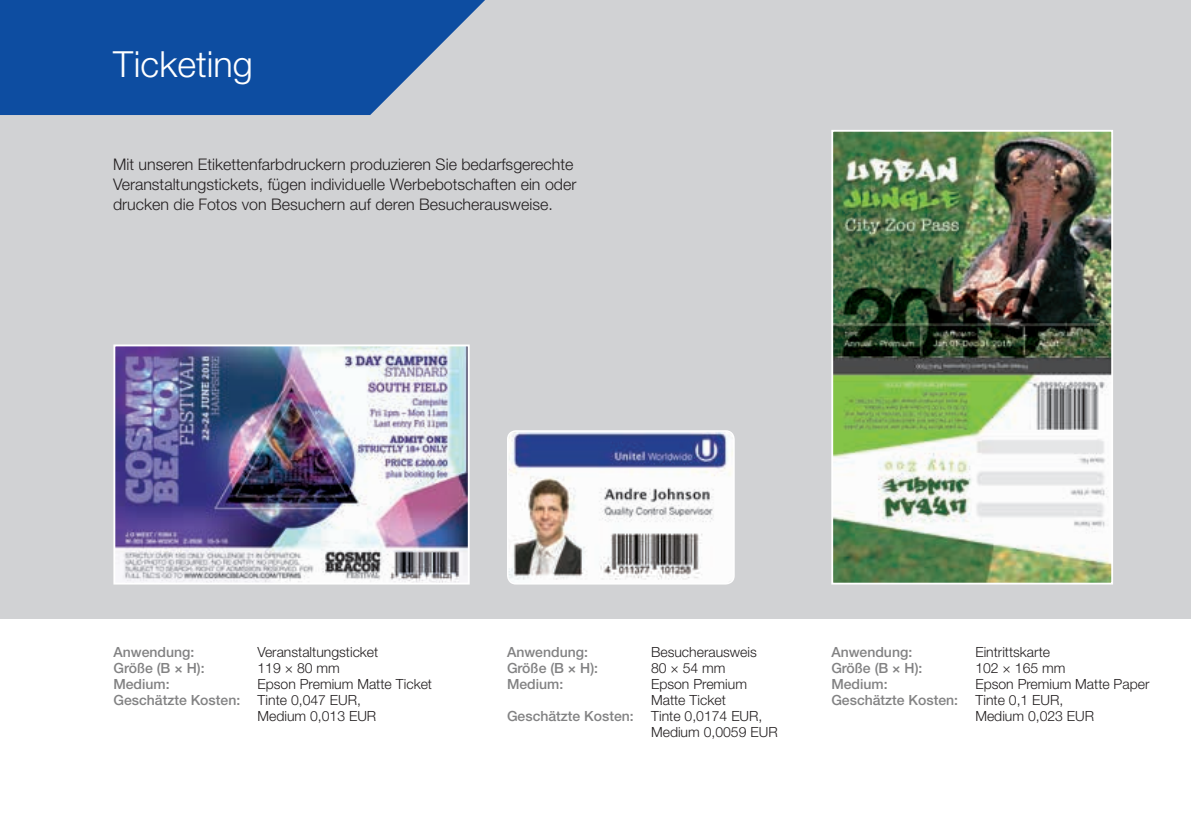
<style>
.page{position:relative;width:1191px;height:840px;background:#fff}
.page>*{position:absolute;margin:0;border:0;box-sizing:border-box;transform-origin:0 0}
.t1{font:300 36px "Helvetica Neue LT Pro";color:#fff}
.t2{font:300 16px/20px "Helvetica Neue LT Pro";color:#231f20}
.t3{font:300 14px "Helvetica Neue LT Pro";color:#231f20}
.t4{font:500 14px "Helvetica Neue LT Pro";color:#828283}
.s1{font-weight:300;color:#231f20}
</style>
<div class="page">
<div style="left:0;top:0;width:1191px;height:618px;background:#d1d2d4"></div>
<img style="left:834px;top:133px;width:276px;height:448px">
<div style="left:831px;top:130px;width:282px;height:454px;border:2px solid #fff"></div>
<img style="left:508px;top:431px;width:226px;height:152px">
<div style="left:507px;top:430px;width:227px;height:154px;border:1px solid #fff;border-radius:8px"></div>
<img style="left:116px;top:347px;width:351px;height:234px">
<div style="left:113px;top:344px;width:357px;height:240px;border:2px solid #fff"></div>
<svg style="left:0;top:0;width:485px;height:115px;background:#245ca7"></svg>
<h1 class="t1" style="left:113px;top:42px;width:141px">Ticketing</h1>
<p class="t2" style="left:113px;top:154px;width:465px">Mit unseren Etikettenfarbdruckern produzieren Sie bedarfsgerechte<br>Veranstaltungstickets, fügen individuelle Werbebotschaften ein oder drucken die Fotos von Besuchern auf deren Besucherausweise.</p>
<p class="t4" style="left:113px;top:643px;width:82px">Anwendung:</p>
<p class="t3" style="left:257px;top:643px;width:122px">Veranstaltungsticket</p>
<p class="t4" style="left:113px;top:659px;width:93px">Größe (B × H):</p>
<p class="t3" style="left:257px;top:659px;width:84px">119 × 80 mm</p>
<p class="t4" style="left:113px;top:675px;width:58px">Medium:</p>
<p class="t3" style="left:257px;top:675px;width:176px">Epson Premium Matte Ticket</p>
<p class="t4" style="left:113px;top:691px;width:249px">Geschätzte Kosten: <span class="s1">Tinte 0,047 EUR,</span></p>
<p class="t3" style="left:257px;top:707px;width:120px">Medium 0,013 EUR</p>
<p class="t4" style="left:507px;top:643px;width:82px">Anwendung:</p>
<p class="t3" style="left:651px;top:643px;width:107px">Besucherausweis</p>
<p class="t4" style="left:507px;top:659px;width:93px">Größe (B × H):</p>
<p class="t3" style="left:651px;top:659px;width:76px">80 × 54 mm</p>
<p class="t4" style="left:507px;top:675px;width:58px">Medium:</p>
<p class="t3" style="left:651px;top:675px;width:97px">Epson Premium</p>
<p class="t3" style="left:651px;top:691px;width:76px">Matte Ticket</p>
<p class="t4" style="left:507px;top:707px;width:257px">Geschätzte Kosten: <span class="s1">Tinte 0,0174 EUR,</span></p>
<p class="t3" style="left:651px;top:723px;width:128px">Medium 0,0059 EUR</p>
<p class="t4" style="left:831px;top:643px;width:82px">Anwendung:</p>
<p class="t3" style="left:975px;top:643px;width:76px">Eintrittskarte</p>
<p class="t4" style="left:831px;top:659px;width:93px">Größe (B × H):</p>
<p class="t3" style="left:975px;top:659px;width:92px">102 × 165 mm</p>
<p class="t4" style="left:831px;top:675px;width:58px">Medium:</p>
<p class="t3" style="left:975px;top:675px;width:176px">Epson Premium Matte Paper</p>
<p class="t4" style="left:831px;top:691px;width:234px">Geschätzte Kosten: <span class="s1">Tinte 0,1 EUR,</span></p>
<p class="t3" style="left:975px;top:707px;width:120px">Medium 0,023 EUR</p>
</div>
